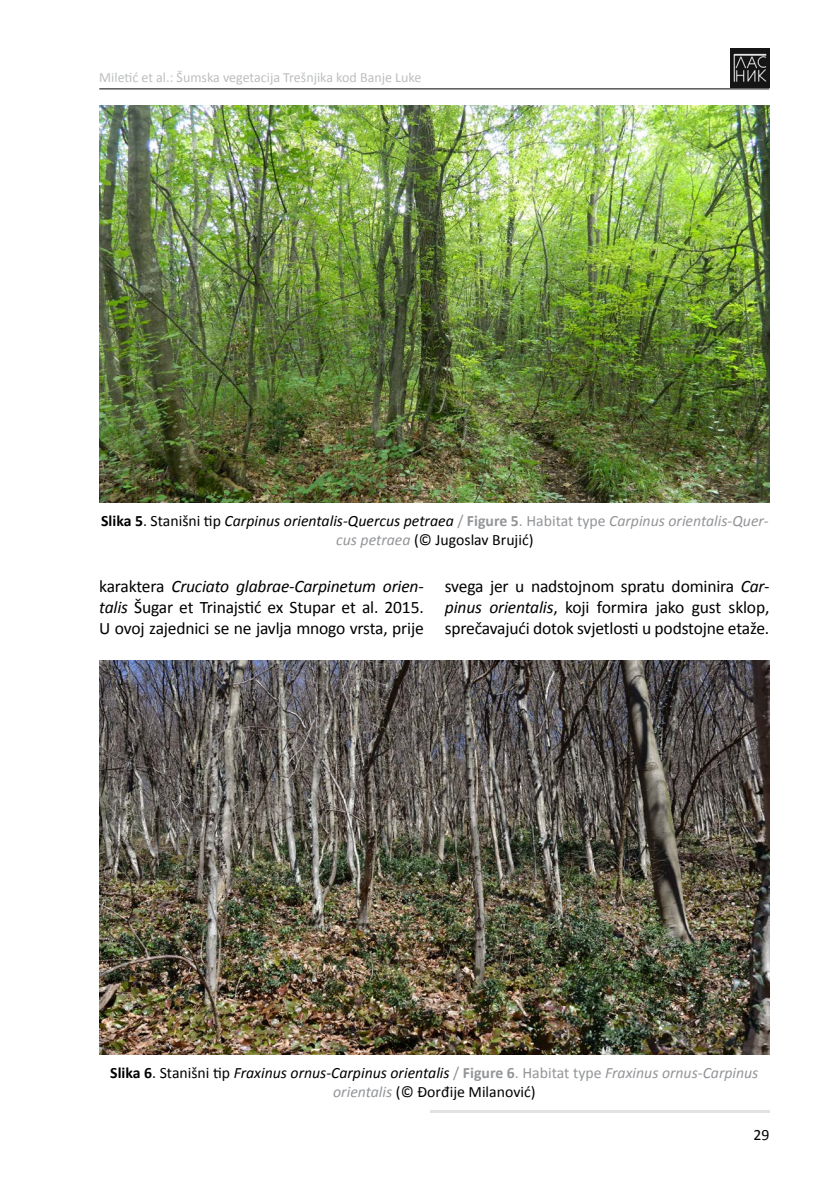
<style>
.page{position:relative;width:834px;height:1191px;background:#fff}
.page>*{position:absolute;margin:0;border:0;box-sizing:border-box;transform-origin:0 0}
.t1{font:17.5px/21px "Calibri";letter-spacing:-.01em;color:#000;text-align:justify}
.t2{font:italic 15.75px/18.9px "Calibri";color:#939598;text-align:center}
.t3{font:italic 15.75px/18.9px "Calibri";color:#000;text-align:center}
.t4{font:15.75px "Calibri";color:#000}
.t5{font:14px "Calibri";color:#bcbec0}
.s1{font-weight:700;font-style:normal;color:#000}
.s2{font-style:normal;color:#000}
.s3{color:#000}
.s4{font-style:normal}
.s5{font-weight:700;font-style:normal}
.s6{font-style:italic}
.s7{font-style:normal;color:#939598}
.s8{font-weight:700;font-style:normal;color:#939598}
.s9{color:#939598}
</style>
<div class="page">
<img style="left:730px;top:49px;width:39px;height:38px">
<hr style="left:99px;top:88px;width:670px;height:1px;background:#000">
<hr style="left:430px;top:1110px;width:339px;height:3px;background:#e1e2e3">
<img style="left:100px;top:106px;width:669px;height:396px">
<img style="left:100px;top:660px;width:669px;height:395px">
<p class="t5" style="left:99px;top:68px;width:323px">Miletić et al.: Šumska vegetacija Trešnjika kod Banje Luke</p>
<p class="t2" style="left:101px;top:510px;width:668px"><span class="s1">Slika 5</span><span class="s2">. Stanišni tip</span> <span class="s3">Carpinus orientalis-Quercus petraea</span> <span class="s4">/</span> <span class="s5">Figure 5</span><span class="s4">. Habitat type</span> Carpinus orientalis-Quer&shy;cus petraea <span class="s2">(© Jugoslav Brujić)</span></p>
<p class="t1" style="left:99px;top:575px;width:326px">karaktera <span class="s6">Cruciato glabrae-Carpinetum orien&shy;talis</span> Šugar et Trinajstić ex Stupar et al. 2015.<br>U ovoj zajednici se ne javlja mnogo vrsta, prije</p>
<p class="t1" style="left:445px;top:575px;width:326px">svega jer u nadstojnom spratu dominira <span class="s6">Car&shy;pinus orientalis</span>, koji formira jako gust sklop, sprečavajući dotok svjetlosti u podstojne etaže.</p>
<p class="t3" style="left:110px;top:1063px;width:649px"><span class="s5">Slika 6</span><span class="s4">. Stanišni tip</span> Fraxinus ornus-Carpinus orientalis <span class="s7">/</span> <span class="s8">Figure 6</span><span class="s7">. Habitat type</span> <span class="s9">Fraxinus ornus-Carpinus orientalis</span> <span class="s4">(© Đorđije Milanović)</span></p>
<p class="t4" style="left:753px;top:1125px;width:17px">29</p>
</div>
